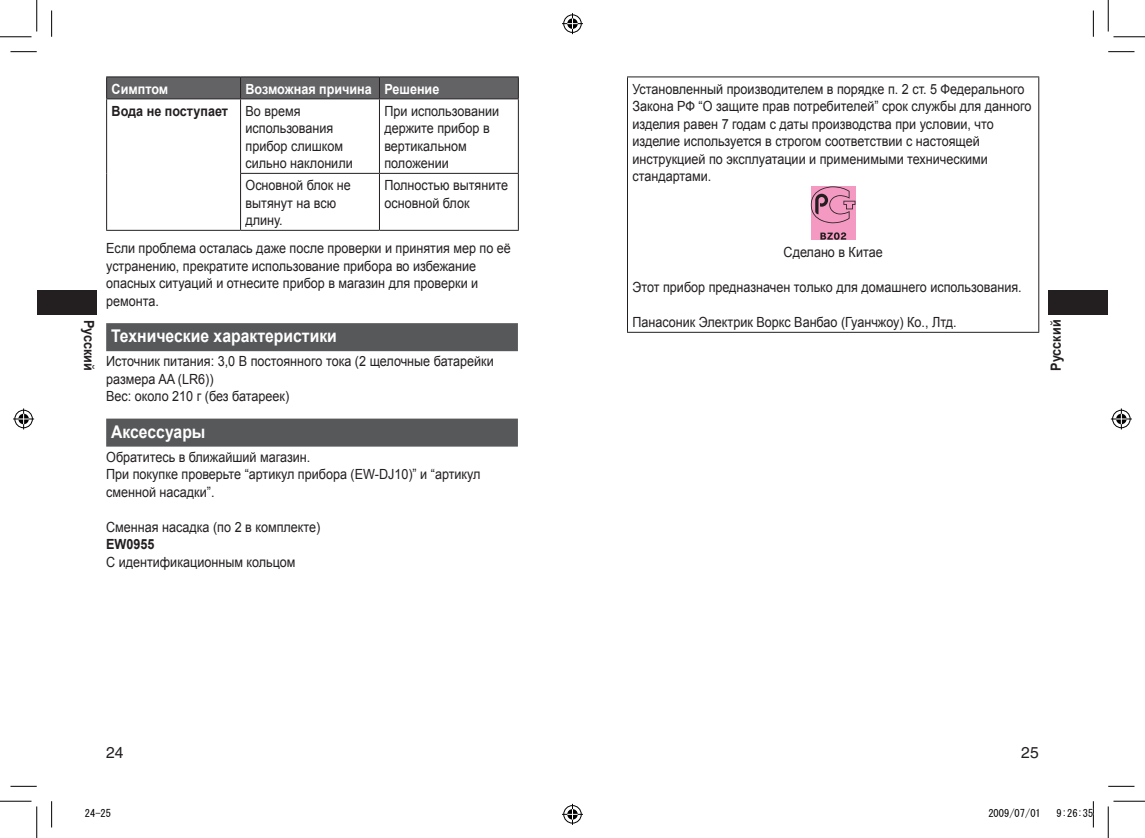
<style>
.page{position:relative;width:1145px;height:838px;background:#fff}
.page>*{position:absolute;margin:0;border:0;box-sizing:border-box;transform-origin:0 0}
.t1{font:700 17.5px "Arial";color:#fff;scale:.9 1}
.t2{font:15.75px "Helvetica";color:#231f20}
.t3{font:14px/17.5px "Arial";color:#231f20;scale:.9 1}
.t4{font:700 14px/21.9px "Arial";color:#fff;scale:.9 1}
.t5{font:700 14px "Arial";color:#231f20;scale:.9 1}
.t6{font:10.5px "MS Gothic";color:#000}
.s1{color:#231f20}
.s2{font-weight:400;color:#231f20}
</style>
<div class="page">
<div style="left:37px;top:290px;width:59px;height:25px;background:#231f20"></div>
<div style="left:1049px;top:290px;width:59px;height:25px;background:#231f20"></div>
<div style="left:106px;top:323px;width:412px;height:28px;background:#57585a"></div>
<div style="left:106px;top:418px;width:412px;height:28px;background:#57585a"></div>
<hr style="left:106px;top:99px;width:1px;height:74px;background:#231f20">
<hr style="left:106px;top:173px;width:1px;height:57px;background:#231f20">
<hr style="left:106px;top:230px;width:135px;height:1px;background:#231f20">
<hr style="left:240px;top:99px;width:1px;height:74px;background:#231f20">
<hr style="left:240px;top:173px;width:139px;height:1px;background:#231f20">
<hr style="left:240px;top:174px;width:1px;height:56px;background:#231f20">
<hr style="left:241px;top:230px;width:138px;height:1px;background:#231f20">
<hr style="left:379px;top:99px;width:1px;height:74px;background:#231f20">
<hr style="left:518px;top:99px;width:1px;height:74px;background:#231f20">
<hr style="left:379px;top:173px;width:140px;height:1px;background:#231f20">
<hr style="left:379px;top:174px;width:1px;height:56px;background:#231f20">
<hr style="left:518px;top:174px;width:1px;height:56px;background:#231f20">
<hr style="left:379px;top:230px;width:140px;height:1px;background:#231f20">
<hr style="left:106px;top:76px;width:135px;height:1px;background:#231f20">
<hr style="left:241px;top:76px;width:138px;height:1px;background:#231f20">
<hr style="left:379px;top:76px;width:140px;height:1px;background:#231f20">
<div style="left:106px;top:77px;width:413px;height:21px;background:#636366"></div>
<hr style="left:106px;top:98px;width:135px;height:1px;background:#231f20">
<hr style="left:241px;top:98px;width:138px;height:1px;background:#231f20">
<hr style="left:379px;top:98px;width:140px;height:1px;background:#231f20">
<hr style="left:627px;top:77px;width:1px;height:255px;background:#231f20">
<hr style="left:627px;top:76px;width:412px;height:1px;background:#231f20">
<hr style="left:1038px;top:77px;width:1px;height:255px;background:#231f20">
<hr style="left:627px;top:332px;width:412px;height:1px;background:#231f20">
<div style="left:811px;top:186px;width:44px;height:54px;background:#f499c2"></div>
<svg style="left:811px;top:186px;width:44px;height:37px"></svg>
<svg style="left:820px;top:232px;width:26px;height:8px"></svg>
<svg style="left:10px;top:51px;width:27px;height:1px"></svg>
<svg style="left:1108px;top:51px;width:26px;height:1px"></svg>
<svg style="left:10px;top:786px;width:27px;height:1px"></svg>
<svg style="left:1108px;top:786px;width:26px;height:1px"></svg>
<svg style="left:51px;top:10px;width:1px;height:27px"></svg>
<svg style="left:51px;top:801px;width:1px;height:26px"></svg>
<svg style="left:1093px;top:10px;width:1px;height:27px"></svg>
<hr style="left:0;top:36px;width:32px;height:1px;background:#000">
<hr style="left:1113px;top:36px;width:32px;height:1px;background:#000">
<hr style="left:0;top:800px;width:32px;height:1px;background:#000">
<hr style="left:1113px;top:800px;width:32px;height:1px;background:#000">
<hr style="left:36px;top:0;width:1px;height:32px;background:#000">
<hr style="left:36px;top:806px;width:1px;height:31px;background:#000">
<hr style="left:1108px;top:0;width:1px;height:32px;background:#000">
<hr style="left:1108px;top:806px;width:1px;height:31px;background:#000">
<svg style="left:562px;top:13px;width:21px;height:21px"></svg>
<svg style="left:562px;top:803px;width:21px;height:21px"></svg>
<svg style="left:13px;top:408px;width:21px;height:21px"></svg>
<svg style="left:1111px;top:408px;width:21px;height:21px"></svg>
<svg style="left:1092px;top:801px;width:2px;height:26px"></svg>
<p class="t5" style="left:98px;top:320px;width:58px;rotate:90deg">Русский</p>
<p class="t4" style="left:112px;top:78px;width:64px">Симптом</p>
<p class="t4" style="left:112px;top:78px;width:366px;text-indent:134px">Возможная причина Решение<br><span class="s1">Вода не поступает</span> <span class="s2">Во время</span></p>
<p class="t3" style="left:246px;top:120px;width:121px">использования прибор слишком сильно наклонили</p>
<p class="t3" style="left:384px;top:102px;width:129px">При использовании держите прибор в вертикальном положении</p>
<p class="t3" style="left:246px;top:177px;width:119px">Основной блок не вытянут на всю длину.</p>
<p class="t3" style="left:384px;top:177px;width:139px">Полностью вытяните основной блок</p>
<p class="t3" style="left:106px;top:240px;width:451px">Если проблема осталась даже после проверки и принятия мер по её устранению, прекратите использование прибора во избежание опасных ситуаций и отнесите прибор в магазин для проверки и ремонта.</p>
<p class="t1" style="left:111px;top:324px;width:252px">Технические характеристики</p>
<p class="t3" style="left:106px;top:352px;width:432px">Источник питания: 3,0 В постоянного тока (2 щелочные батарейки размера AA (LR6))<br>Вес: около 210 г (без батареек)</p>
<p class="t1" style="left:111px;top:420px;width:106px">Аксессуары</p>
<p class="t3" style="left:106px;top:448px;width:418px">Обратитесь в ближайший магазин.<br>При покупке проверьте “артикул прибора (EW-DJ10)” и “артикул сменной насадки”.</p>
<p class="t3" style="left:106px;top:518px;width:239px">Сменная насадка (по 2 в комплекте)</p>
<p class="t5" style="left:106px;top:535px;width:55px">EW0955</p>
<p class="t3" style="left:106px;top:553px;width:212px">С идентификационным кольцом</p>
<p class="t2" style="left:106px;top:743px;width:19px">24</p>
<p class="t3" style="left:632px;top:80px;width:445px">Установленный производителем в порядке п. 2 ст. 5 Федерального Закона РФ “О защите прав потребителей” срок службы для данного изделия равен 7 годам с даты производства при условии, что изделие используется в строгом соответствии с настоящей инструкцией по эксплуатации и применимыми техническими стандартами.</p>
<p class="t3" style="left:784px;top:244px;width:112px">Сделано в Китае</p>
<p class="t3" style="left:632px;top:279px;width:434px">Этот прибор предназначен только для домашнего использования.</p>
<p class="t3" style="left:632px;top:314px;width:362px">Панасоник Электрик Воркс Ванбао (Гуанчжоу) Ко., Лтд.</p>
<p class="t5" style="left:1047px;top:370px;width:58px;rotate:-90deg">Русский</p>
<p class="t2" style="left:1021px;top:743px;width:19px">25</p>
<p class="t6" style="left:85px;top:807px;width:28px">24-25</p>
<p class="t6" style="left:988px;top:807px;width:54px">2009/07/01</p>
<p class="t6" style="left:1057px;top:807px;width:38px">9:26:35</p>
</div>
